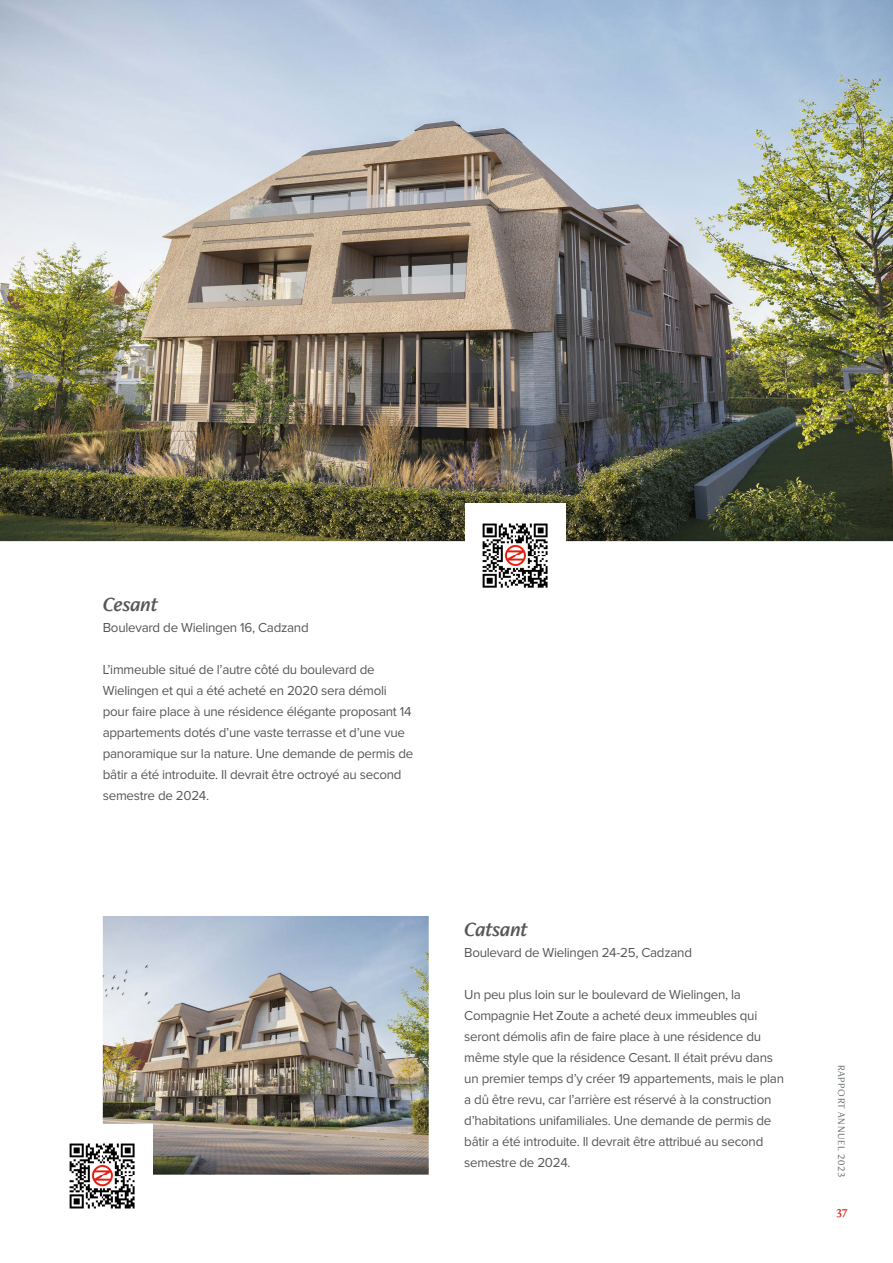
<style>
.page{position:relative;width:893px;height:1263px;background:#fff}
.page>*{position:absolute;margin:0;border:0;box-sizing:border-box;transform-origin:0 0}
.t1{font:italic 21px "Freight Neo Pro Semi";letter-spacing:-.02em;color:#575756}
.t2{font:13.5px/21px "Proxima Nova";letter-spacing:-.02em;color:#575756}
.t3{font:12px "Freight Neo Pro Semi";color:#e41f13}
.t4{font:10.5px "Freight Neo Pro";letter-spacing:.05em;color:#676c6e}
</style>
<div class="page">
<img style="left:103px;top:916px;width:326px;height:259px">
<img style="left:0;top:0;width:893px;height:541px">
<div style="left:465px;top:503px;width:100px;height:118px;background:#fff"></div>
<img style="left:482px;top:523px;width:66px;height:65px">
<div style="left:52px;top:1124px;width:100px;height:117px;background:#fff"></div>
<img style="left:69px;top:1143px;width:66px;height:66px">
<h1 class="t1" style="left:103px;top:589px;width:57px">Cesant</h1>
<p class="t2" style="left:103px;top:617px;width:207px">Boulevard de Wielingen 16, Cadzand</p>
<p class="t2" style="left:103px;top:659px;width:312px">L’immeuble situé de l’autre côté du boulevard de Wielingen et qui a été acheté en 2020 sera démoli pour faire place à une résidence élégante proposant 14 appartements dotés d’une vaste terrasse et d’une vue panoramique sur la nature. Une demande de permis de bâtir a été introduite. Il devrait être octroyé au second semestre de 2024.</p>
<h1 class="t1" style="left:464px;top:915px;width:65px">Catsant</h1>
<p class="t2" style="left:464px;top:942px;width:229px">Boulevard de Wielingen 24-25, Cadzand</p>
<p class="t2" style="left:464px;top:984px;width:321px">Un peu plus loin sur le boulevard de Wielingen, la Compagnie Het Zoute a acheté deux immeubles qui seront démolis afin de faire place à une résidence du même style que la résidence Cesant. Il était prévu dans un premier temps d’y créer 19 appartements, mais le plan a dû être revu, car l’arrière est réservé à la construction d’habitations unifamiliales. Une demande de permis de bâtir a été introduite. Il devrait être attribué au second semestre de 2024.</p>
<p class="t4" style="left:849px;top:1065px;width:114px;rotate:90deg">RAPPORT ANNUEL 2023</p>
<p class="t3" style="left:836px;top:1203px;width:13px">37</p>
</div>
